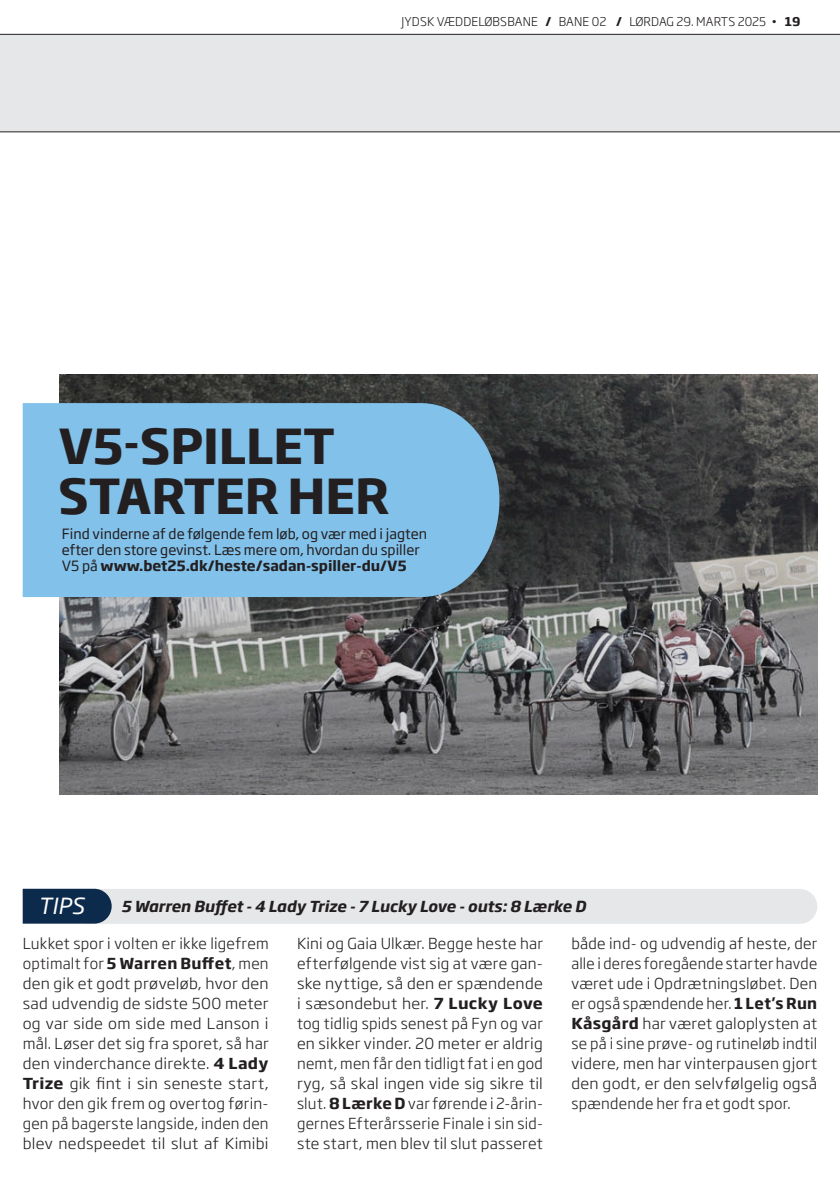
<style>
.page{position:relative;width:840px;height:1191px;background:#fff}
.page>*{position:absolute;margin:0;border:0;box-sizing:border-box;transform-origin:0 0}
.t1{font:700 47.6px/50.2px "Soho Gothic Pro";letter-spacing:-.005em;color:#231f20}
.t2{font:italic 22px "Soho Gothic Pro";color:#fff}
.Tips_brødtekst{font:300 15px/20px "Soho Gothic Pro";letter-spacing:.015em;color:#231f20;text-align:justify}
.Tips_overskrift{font:italic 700 15px "Soho Gothic Pro";color:#231f20}
.t3{font:14px/16px "Soho Gothic Pro";color:#231f20}
.t4{font:300 12px "Soho Gothic Pro";letter-spacing:.015em;color:#231f20}
.s1{font-weight:700}
</style>
<div class="page">
<div style="left:0;top:35px;width:839px;height:96px;background:#e6e7e9"></div>
<hr style="left:0;top:34px;width:839px;height:1px;background:#231f20">
<hr style="left:0;top:131px;width:839px;height:1px;background:#231f20">
<svg style="left:23px;top:888px;width:793px;height:35px;background:#cfd4d9"></svg>
<img style="left:60px;top:374px;width:756px;height:421px">
<div style="left:23px;top:403px;width:476px;height:194px;background:#82c1ea"></div>
<p class="t4" style="left:401px;top:13px;width:400px">JYDSK VÆDDELØBSBANE <span class="s1">/</span> BANE 02 <span class="s1">/</span> LØRDAG 29. MARTS 2025 • <span class="s1">19</span></p>
<p class="t1" style="left:58px;top:418px;width:332px">V5-SPILLET<br>STARTER HER</p>
<p class="t3" style="left:62px;top:525px;width:366px">Find vinderne af de følgende fem løb, og vær med i jagten efter den store gevinst. Læs mere om, hvordan du spiller<br>V5 på <span class="s1">www.bet25.dk/heste/sadan-spiller-du/V5</span></p>
<p class="t2" style="left:38px;top:888px;width:48px">TIPS</p>
<p class="Tips_overskrift" style="left:121px;top:894px;width:465px">5 Warren Buffet - 4 Lady Trize - 7 Lucky Love - outs: 8 Lærke D</p>
<p class="Tips_brødtekst" style="left:23px;top:932px;width:247px">Lukket spor i volten er ikke ligefrem optimalt for <span class="s1">5 Warren Buffet</span>, men den gik et godt prøveløb, hvor den sad udvendig de sidste 500 meter og var side om side med Lanson i mål. Løser det sig fra sporet, så har den vinderchance direkte. <span class="s1">4 Lady Trize</span> gik fint i sin seneste start, hvor den gik frem og overtog førin&shy;gen på bagerste langside, inden den blev nedspeedet til slut af Kimibi</p>
<p class="Tips_brødtekst" style="left:297px;top:932px;width:247px">Kini og Gaia Ulkær. Begge heste har efterfølgende vist sig at være gan&shy;ske nyttige, så den er spændende i sæsondebut her. <span class="s1">7 Lucky Love </span>tog tidlig spids senest på Fyn og var en sikker vinder. 20 meter er aldrig nemt, men får den tidligt fat i en god ryg, så skal ingen vide sig sikre til slut. <span class="s1">8 Lærke D</span> var førende i 2-årin&shy;gernes Efterårsserie Finale i sin sid&shy;ste start, men blev til slut passeret</p>
<p class="Tips_brødtekst" style="left:571px;top:932px;width:247px">både ind- og udvendig af heste, der alle i deres foregående starter havde været ude i Opdrætningsløbet. Den er også spændende her. <span class="s1">1 Let’s Run Kåsgård</span> har været galoplysten at se på i sine prøve- og rutineløb indtil videre, men har vinterpausen gjort den godt, er den selvfølgelig også spændende her fra et godt spor.</p>
</div>
